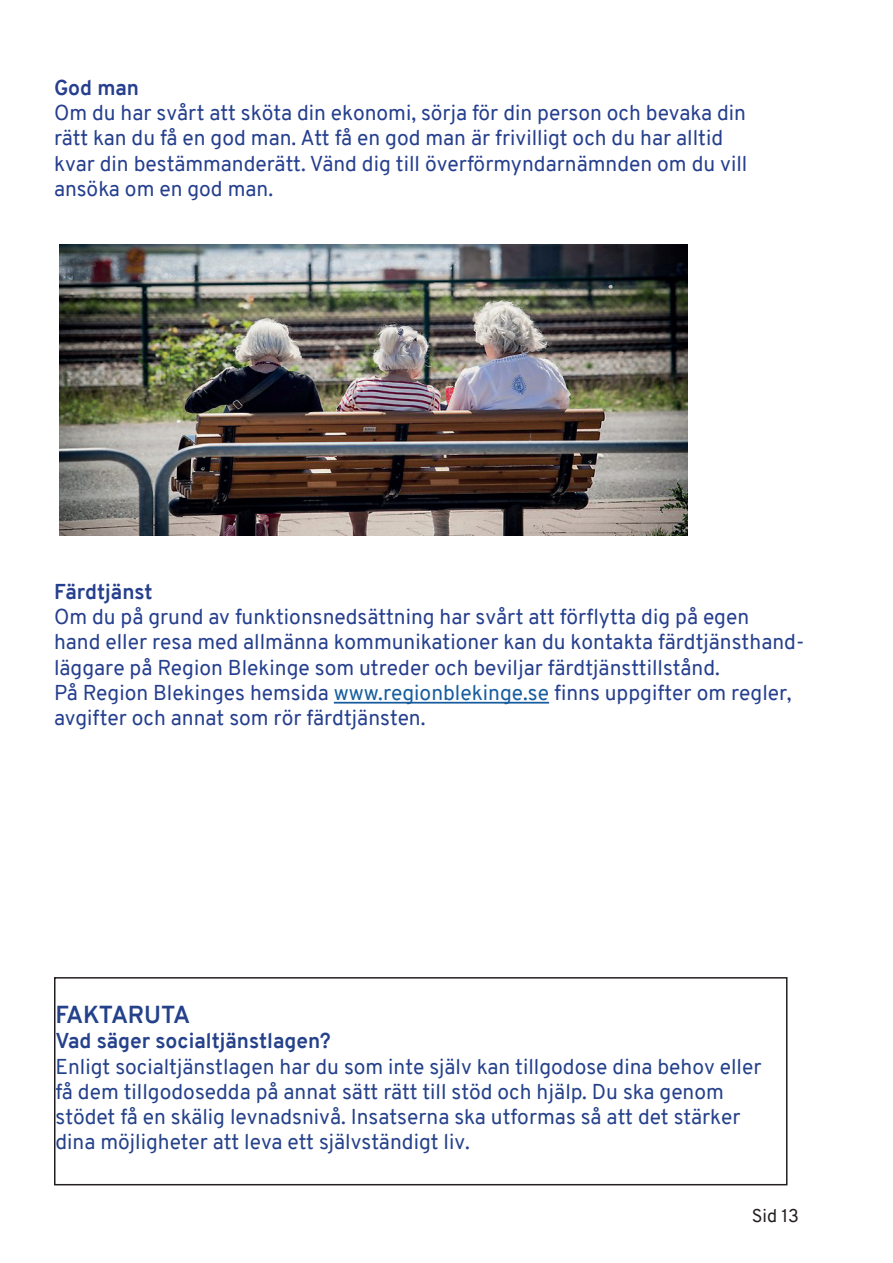
<style>
.page{position:relative;width:893px;height:1263px;background:#fff}
.page>*{position:absolute;margin:0;border:0;box-sizing:border-box;transform-origin:0 0}
.t1{font:700 24px "Overpass";letter-spacing:-.025em;color:#24418a}
.t2{font:21px/25.2px "Overpass";color:#253f8e}
.t3{font:21px/25.2px "Overpass";color:#24418a}
.t4{font:700 21px "Overpass";color:#24418a}
.t5{font:700 21px "Overpass";color:#253f8e}
.t6{font:18px "Overpass";color:#231f20}
.s1{color:#175d9e}
</style>
<div class="page">
<hr style="left:334px;top:702px;width:215px;height:1px;background:#175d9e">
<div style="left:54px;top:977px;width:733px;height:208px;border:2px solid #231f20"></div>
<img style="left:60px;top:244px;width:627px;height:292px">
<p class="t5" style="left:54px;top:73px;width:87px">God man</p>
<p class="t2" style="left:54px;top:100px;width:695px">Om du har svårt att sköta din ekonomi, sörja för din person och bevaka din rätt kan du få en god man. Att få en god man är frivilligt och du har alltid kvar din bestämmanderätt. Vänd dig till överförmyndarnämnden om du vill ansöka om en god man.</p>
<p class="t5" style="left:54px;top:577px;width:100px">Färdtjänst</p>
<p class="t2" style="left:54px;top:604px;width:752px">Om du på grund av funktionsnedsättning har svårt att förflytta dig på egen<br>hand eller resa med allmänna kommunikationer kan du kontakta färdtjänsthand&shy;läggare på Region Blekinge som utreder och beviljar färdtjänsttillstånd.<br>På Region Blekinges hemsida <span class="s1">www.regionblekinge.se</span> finns uppgifter om regler, avgifter och annat som rör färdtjänsten.</p>
<p class="t1" style="left:56px;top:998px;width:136px">FAKTARUTA</p>
<p class="t4" style="left:56px;top:1026px;width:277px">Vad säger socialtjänstlagen?</p>
<p class="t3" style="left:56px;top:1054px;width:708px">Enligt socialtjänstlagen har du som inte själv kan tillgodose dina behov eller få dem tillgodosedda på annat sätt rätt till stöd och hjälp. Du ska genom stödet få en skälig levnadsnivå. Insatserna ska utformas så att det stärker dina möjligheter att leva ett självständigt liv.</p>
<p class="t6" style="left:752px;top:1203px;width:49px">Sid 13</p>
</div>
